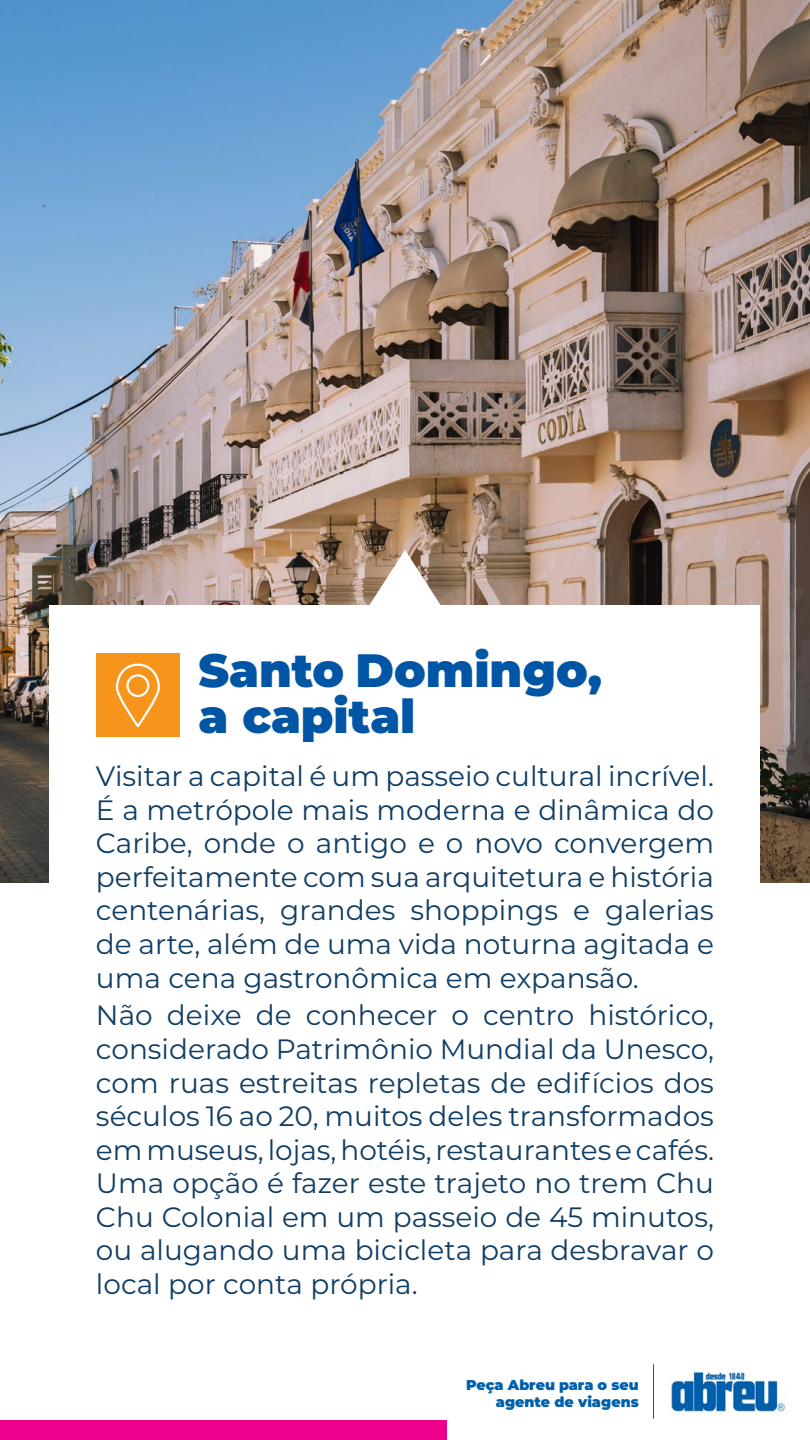
<style>
.page{position:relative;width:810px;height:1440px;background:#fff}
.page>*{position:absolute;margin:0;border:0;box-sizing:border-box;transform-origin:0 0}
.t1{font:900 46.72px/45.8px "Montserrat";color:#0056a4}
.t2{font:27.97px/33.6px "Montserrat";color:#103d64;text-align:justify}
.t3{font:900 14.25px/17.1px "Montserrat";color:#005fad;text-align:right}
</style>
<div class="page">
<img style="left:0;top:0;width:810px;height:882px">
<div style="left:0;top:1420px;width:810px;height:20px;background:#ed008c"></div>
<div style="left:50px;top:605px;width:710px;height:713px;background:#fff"></div>
<svg style="left:367px;top:550px;width:76px;height:55px"></svg>
<div style="left:96px;top:653px;width:84px;height:84px;background:#f7941c"></div>
<svg style="left:115px;top:663px;width:45px;height:65px"></svg>
<svg style="left:447px;top:1364px;width:363px;height:76px"></svg>
<img style="left:668px;top:1364px;width:120px;height:55px">
<hr style="left:653px;top:1365px;width:1px;height:53px;background:#005fad">
<h1 class="t1" style="left:198px;top:645px;width:405px">Santo Domingo, a capital</h1>
<p class="t2" style="left:96px;top:758px;width:620px">Visitar a capital é um passeio cultural incrível.<br>É a metrópole mais moderna e dinâmica do Caribe, onde o antigo e o novo convergem perfeitamente com sua arquitetura e história centenárias, grandes shoppings e galerias de arte, além de uma vida noturna agitada e uma cena gastronômica em expansão.</p>
<p class="t2" style="left:96px;top:998px;width:620px">Não deixe de conhecer o centro histórico, considerado Patrimônio Mundial da Unesco, com ruas estreitas repletas de edifícios dos séculos 16 ao 20, muitos deles transformados em museus, lojas, hotéis, restaurantes e cafés.<br>Uma opção é fazer este trajeto no trem Chu Chu Colonial em um passeio de 45 minutos, ou alugando uma bicicleta para desbravar o local por conta própria.</p>
<p class="t3" style="left:466px;top:1375px;width:174px">Peça Abreu para o seu agente de viagens</p>
</div>
